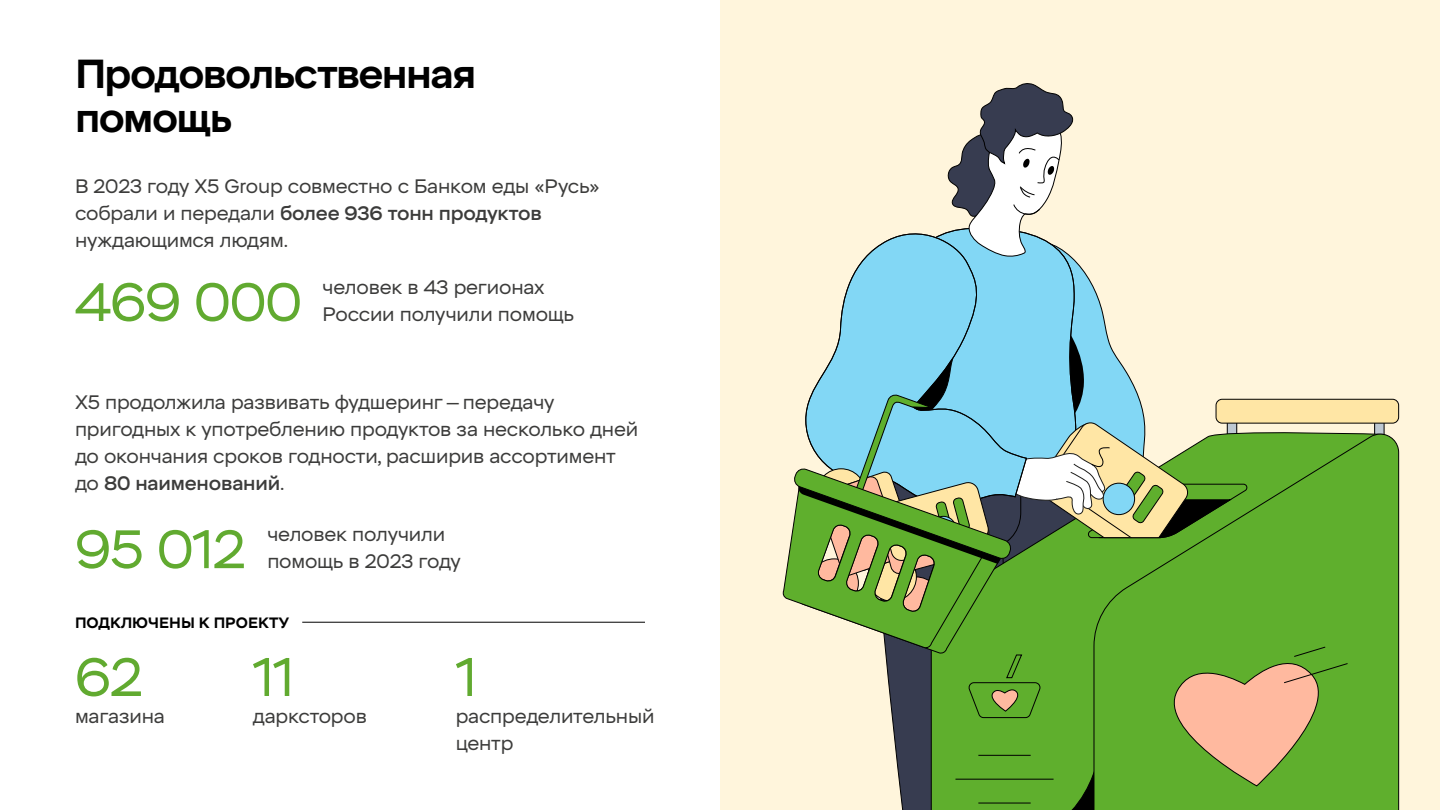
<style>
.page{position:relative;width:1440px;height:810px;background:#fff}
.page>*{position:absolute;margin:0;border:0;box-sizing:border-box;transform-origin:0 0}
.t1{font:54px "X5 Sans";letter-spacing:-.02em;color:#61aa30}
.t2{font:700 40.5px/43.5px "X5 Sans";letter-spacing:-.04em;color:#000}
.t3{font:19.5px/27px "X5 Sans";letter-spacing:-.01em;color:#3c3c3b}
.t4{font:700 15px "X5 Sans";color:#000}
.s1{font-weight:500}
</style>
<div class="page">
<div style="left:720px;top:0;width:720px;height:810px;background:#fff5dc"></div>
<div style="left:1375px;top:418px;width:9px;height:21px;background:#bec8d2"></div>
<div style="left:1374px;top:417px;width:10px;height:22px;border:1px solid #000"></div>
<div style="left:1349px;top:433px;width:50px;height:377px;background:#5faf2d"></div>
<div style="left:1216px;top:399px;width:183px;height:24px;background:#ffe6a5;border-radius:6px"></div>
<div style="left:1216px;top:399px;width:183px;height:25px;border:1px solid #000;border-radius:6px"></div>
<svg style="left:782px;top:83px;width:567px;height:727px"></svg>
<hr style="left:302px;top:622px;width:343px;height:1px;background:#000">
<h2 class="t2" style="left:75px;top:53px;width:403px">Продовольственная помощь</h2>
<p class="t3" style="left:75px;top:173px;width:526px">В 2023 году X5 Group совместно с Банком еды «Русь» собрали и передали <span class="s1">более 936 тонн продуктов </span>нуждающимся людям.</p>
<h1 class="t1" style="left:75px;top:271px;width:229px">469 000</h1>
<p class="t3" style="left:323px;top:274px;width:253px">человек в 43 регионах<br>России получили помощь</p>
<p class="t3" style="left:75px;top:389px;width:565px">X5 продолжила развивать фудшеринг — передачу пригодных к употреблению продуктов за несколько дней до окончания сроков годности, расширив ассортимент до <span class="s1">80 наименований</span>.</p>
<h1 class="t1" style="left:75px;top:518px;width:172px">95 012</h1>
<p class="t3" style="left:267px;top:521px;width:195px">человек получили помощь в 2023 году</p>
<p class="t4" style="left:75px;top:613px;width:216px">ПОДКЛЮЧЕНЫ К ПРОЕКТУ</p>
<h1 class="t1" style="left:75px;top:646px;width:69px">62</h1>
<p class="t3" style="left:75px;top:703px;width:91px">магазина</p>
<h1 class="t1" style="left:253px;top:646px;width:43px">11</h1>
<p class="t3" style="left:253px;top:703px;width:116px">дарксторов</p>
<h1 class="t1" style="left:456px;top:646px;width:23px">1</h1>
<p class="t3" style="left:456px;top:703px;width:200px">распределительный центр</p>
</div>
